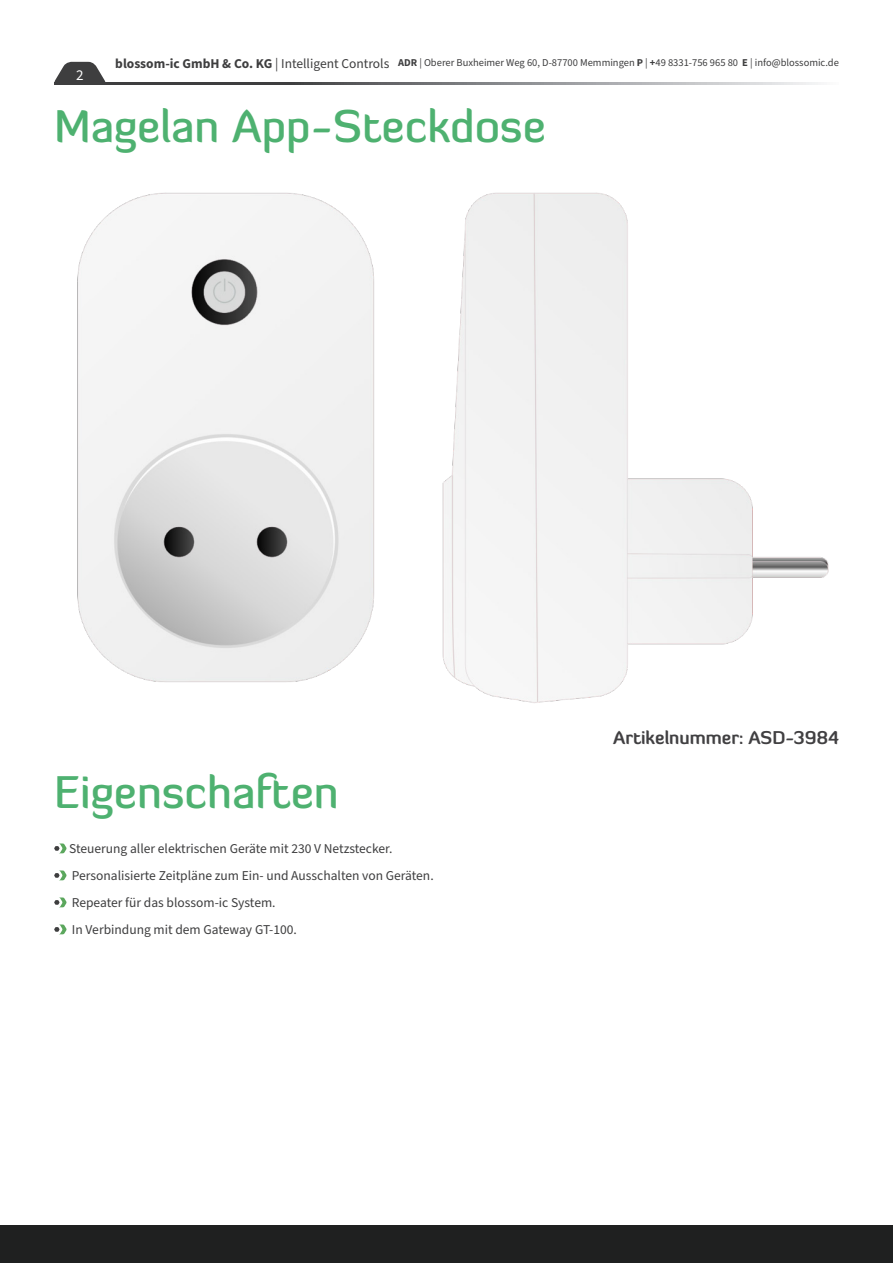
<style>
.page{position:relative;width:893px;height:1263px;background:#fff}
.page>*{position:absolute;margin:0;border:0;box-sizing:border-box;transform-origin:0 0}
.t1{font:500 45px "Diavlo";color:#4eb170}
.Stand_First{font:700 18px "Diavlo";color:#414042}
.t2{font:15px "Source Sans Pro";color:#fff}
.Body_Text__Regular{font:13.5px "Source Sans Pro";color:#3e3e3f}
.t3{font:10.5px "Source Sans Pro";color:#3e3e3f}
.s1{font-weight:700;font-size:13.5px}
.s2{font-size:13.5px}
.s3{font-weight:700}
</style>
<div class="page">
<svg style="left:106px;top:82px;width:712px;height:3px"></svg>
<svg style="left:54px;top:62px;width:52px;height:23px"></svg>
<div style="left:0;top:1225px;width:893px;height:38px;background:#1f2020"></div>
<img style="left:77px;top:192px;width:752px;height:511px">
<svg style="left:54px;top:843px;width:13px;height:10px"></svg>
<svg style="left:54px;top:870px;width:13px;height:10px"></svg>
<svg style="left:54px;top:897px;width:13px;height:10px"></svg>
<svg style="left:54px;top:924px;width:13px;height:10px"></svg>
<p class="t3" style="left:115px;top:55px;width:725px"><span class="s1">blossom-ic GmbH &amp; Co. KG</span> <span class="s2">| Intelligent Controls</span> <span class="s3">ADR</span> | Oberer Buxheimer Weg 60, D-87700 Memmingen <span class="s3">P</span> | <span class="s3">+</span>49 8331-756 965 80 <span class="s3">E</span> | info@blossomic.de</p>
<p class="t2" style="left:76px;top:65px;width:9px">2</p>
<p class="t1" style="left:54px;top:98px;width:493px">Magelan App-Steckdose</p>
<p class="t1" style="left:54px;top:764px;width:286px">Eigenschaften</p>
<p class="Body_Text__Regular" style="left:69px;top:840px;width:325px">Steuerung aller elektrischen Geräte mit 230 V Netzstecker.</p>
<p class="Body_Text__Regular" style="left:72px;top:867px;width:363px">Personalisierte Zeitpläne zum Ein- und Ausschalten von Geräten.</p>
<p class="Body_Text__Regular" style="left:72px;top:894px;width:205px">Repeater für das blossom-ic System.</p>
<p class="Body_Text__Regular" style="left:72px;top:921px;width:227px">In Verbindung mit dem Gateway GT-100.</p>
<p class="Stand_First" style="left:613px;top:726px;width:227px">Artikelnummer: ASD-3984</p>
</div>
